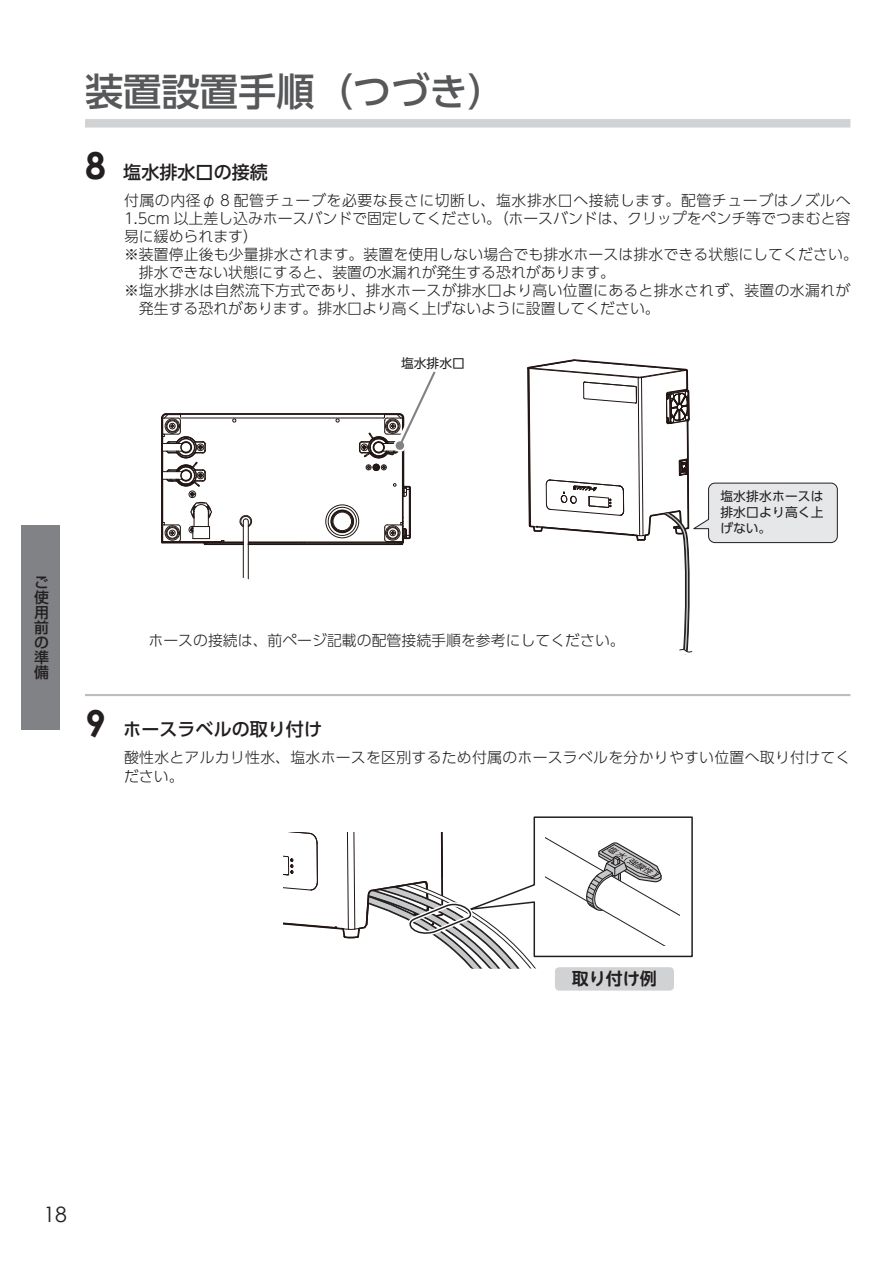
<style>
.page{position:relative;width:893px;height:1263px;background:#fff}
.page>*{position:absolute;margin:0;border:0;box-sizing:border-box;transform-origin:0 0}
.t1{font:500 38.25px "UD Shin Go Pro";color:#57585a}
.t2{font:21.3px "Century Gothic";color:#231f20}
.t3{font:500 18px "UD Shin Go Pro";color:#231f20}
.t4{font:700 16.95px "UD Shin M Go Pro De";color:#231f20}
.t5{font:300 14.85px/18px "UD Shin Go Pro";letter-spacing:.005em;color:#231f20}
.t6{font:300 14.85px "UD Shin Go Pro";letter-spacing:.04em;color:#231f20}
.t7{font:500 14.85px "Shin Go Pro";color:#231f20}
.t8{font:12.75px/15.9px "UD Shin Go Pro";letter-spacing:.015em;color:#231f20;text-align:justify}
.s1{font-family:"Century Gothic";font-weight:700;font-size:37.2px}
</style>
<div class="page">
<div style="left:21px;top:525px;width:39px;height:204px;background:#808285"></div>
<div style="left:85px;top:119px;width:765px;height:9px;background:#d1d2d4"></div>
<hr style="left:85px;top:694px;width:765px;height:2px;background:#bcbdc0">
<div style="left:555px;top:967px;width:119px;height:23px;background:#d1d2d4;border-radius:4px"></div>
<svg style="left:527px;top:360px;width:311px;height:295px"></svg>
<svg style="left:284px;top:816px;width:409px;height:154px"></svg>
<hr style="left:243px;top:521px;width:1px;height:57px;background:#211613">
<hr style="left:248px;top:521px;width:1px;height:58px;background:#211613">
<svg style="left:161px;top:371px;width:275px;height:175px"></svg>
<h1 class="t1" style="left:85px;top:60px;width:422px">装置設置手順（つづき）</h1>
<p class="t3" style="left:85px;top:157px;width:184px"><span class="s1">8</span> 塩水排水口の接続</p>
<p class="t6" style="left:124px;top:188px;width:728px">付属の内径φ 8 配管チューブを必要な長さに切断し、塩水排水口へ接続します。配管チューブはノズルへ</p>
<p class="t5" style="left:124px;top:208px;width:728px">1.5cm 以上差し込みホースバンドで固定してください。（ホースバンドは、クリップをペンチ等でつまむと容</p>
<p class="t5" style="left:124px;top:226px;width:135px">易に緩められます）</p>
<p class="t5" style="left:124px;top:245px;width:735px">※装置停止後も少量排水されます。装置を使用しない場合でも排水ホースは排水できる状態にしてください。</p>
<p class="t5" style="left:139px;top:263px;width:478px">排水できない状態にすると、装置の水漏れが発生する恐れがあります。</p>
<p class="t5" style="left:124px;top:281px;width:728px">※塩水排水は自然流下方式であり、排水ホースが排水口より高い位置にあると排水されず、装置の水漏れが</p>
<p class="t5" style="left:139px;top:299px;width:522px">発生する恐れがあります。排水口より高く上げないように設置してください。</p>
<p class="t8" style="left:401px;top:354px;width:65px">塩水排水口</p>
<p class="t7" style="left:34px;top:570px;width:16px">ご</p>
<p class="t7" style="left:34px;top:585px;width:16px">使</p>
<p class="t7" style="left:34px;top:600px;width:16px">用</p>
<p class="t7" style="left:34px;top:615px;width:16px">前</p>
<p class="t7" style="left:34px;top:630px;width:16px">の</p>
<p class="t7" style="left:34px;top:645px;width:16px">準</p>
<p class="t7" style="left:34px;top:660px;width:16px">備</p>
<p class="t5" style="left:148px;top:630px;width:478px">ホースの接続は、前ページ記載の配管接続手順を参考にしてください。</p>
<p class="t8" style="left:720px;top:488px;width:105px">塩水排水ホースは排水口より高く上げない。</p>
<p class="t3" style="left:85px;top:715px;width:239px"><span class="s1">9</span> ホースラベルの取り付け</p>
<p class="t5" style="left:124px;top:748px;width:728px">酸性水とアルカリ性水、塩水ホースを区別するため付属のホースラベルを分かりやすい位置へ取り付けてください。</p>
<p class="t4" style="left:572px;top:965px;width:87px">取り付け例</p>
<h2 class="t2" style="left:43px;top:1201px;width:25px">18</h2>
</div>
